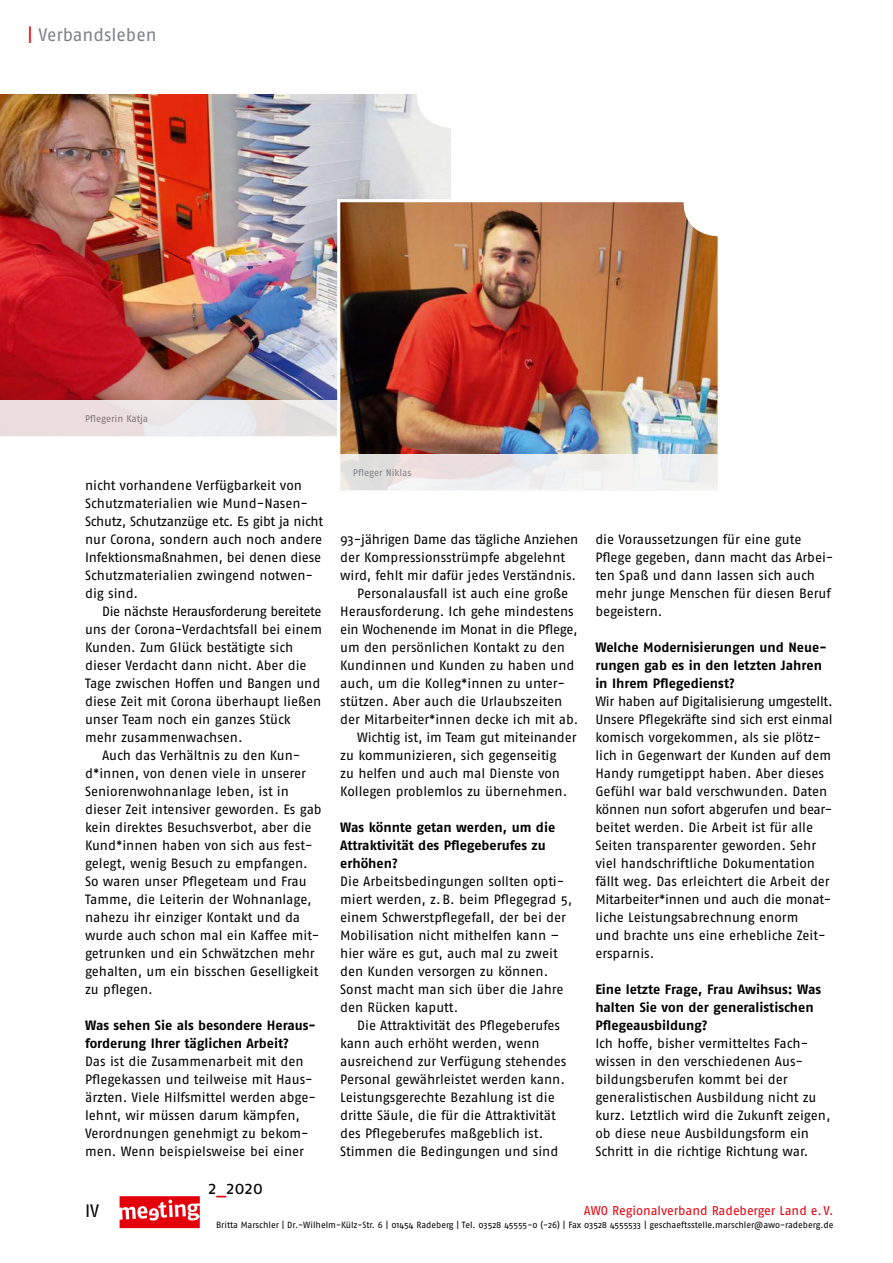
<style>
.page{position:relative;width:893px;height:1263px;background:#fff}
.page>*{position:absolute;margin:0;border:0;box-sizing:border-box;transform-origin:0 0}
.t1{font:18px "Fago No";letter-spacing:-.005em;color:#7c8286}
.t2{font:18px "Fago No";color:#000}
.t3{font:13.5px/18px "Fago No";letter-spacing:-.005em;color:#000}
.t4{font:700 13.5px/18px "Fago No";color:#000}
.t5{font:13.5px "Fago No";letter-spacing:-.03em;color:#000}
.t6{font:13.5px "Fago No";letter-spacing:-.025em;color:#000}
.t7{font:12.75px "Fago No";letter-spacing:-.005em;color:#e3000b}
.t8{font:9.75px "Fago No";letter-spacing:-.005em;color:#7c8286}
.t9{font:9px "Fago No";letter-spacing:-.005em;color:#000}
.s1{color:#e3000b}
</style>
<div class="page">
<svg style="left:120px;top:1196px;width:80px;height:32px"></svg>
<img style="left:0;top:94px;width:451px;height:306px">
<div style="left:0;top:400px;width:340px;height:36px;background:linear-gradient(to right,#eededf,#e6e9e9)"></div>
<img style="left:336px;top:198px;width:382px;height:256px">
<svg style="left:340px;top:454px;width:378px;height:36px;fill:#eeeeef"></svg>
<h1 class="t1" style="left:28px;top:25px;width:130px"><span class="s1">|</span> Verbandsleben</h1>
<p class="t8" style="left:85px;top:413px;width:65px">Pflegerin Katja</p>
<p class="t3" style="left:85px;top:476px;width:240px">nicht vorhandene Verfügbarkeit von Schutzmaterialien wie Mund-Nasen-Schutz, Schutzanzüge etc. Es gibt ja nicht nur Corona, sondern auch noch andere Infektionsmaßnahmen, bei denen diese Schutzmaterialien zwingend notwen&shy;dig sind.</p>
<p class="t5" style="left:102px;top:604px;width:221px">Die nächste Herausforderung bereitete</p>
<p class="t3" style="left:85px;top:620px;width:239px">uns der Corona-Verdachtsfall bei einem</p>
<p class="t3" style="left:85px;top:638px;width:210px">Kunden. Zum Glück bestätigte sich</p>
<p class="t3" style="left:85px;top:656px;width:223px">dieser Verdacht dann nicht. Aber die</p>
<p class="t3" style="left:85px;top:674px;width:237px">Tage zwischen Hoffen und Bangen und</p>
<p class="t3" style="left:85px;top:692px;width:238px">diese Zeit mit Corona überhaupt ließen</p>
<p class="t3" style="left:85px;top:710px;width:207px">unser Team noch ein ganzes Stück</p>
<p class="t3" style="left:85px;top:728px;width:159px">mehr zusammenwachsen.</p>
<p class="t3" style="left:102px;top:746px;width:198px">Auch das Verhältnis zu den Kun-</p>
<p class="t3" style="left:85px;top:764px;width:222px">d*innen, von denen viele in unserer</p>
<p class="t3" style="left:85px;top:782px;width:205px">Seniorenwohnanlage leben, ist in</p>
<p class="t3" style="left:85px;top:800px;width:238px">dieser Zeit intensiver geworden. Es gab</p>
<p class="t3" style="left:85px;top:818px;width:228px">kein direktes Besuchsverbot, aber die</p>
<p class="t3" style="left:85px;top:836px;width:229px">Kund*innen haben von sich aus fest-</p>
<p class="t3" style="left:85px;top:854px;width:224px">gelegt, wenig Besuch zu empfangen.</p>
<p class="t3" style="left:85px;top:872px;width:223px">So waren unser Pflegeteam und Frau</p>
<p class="t3" style="left:85px;top:890px;width:228px">Tamme, die Leiterin der Wohnanlage,</p>
<p class="t3" style="left:85px;top:908px;width:217px">nahezu ihr einziger Kontakt und da</p>
<p class="t3" style="left:85px;top:926px;width:236px">wurde auch schon mal ein Kaffee mit-</p>
<p class="t3" style="left:85px;top:944px;width:231px">getrunken und ein Schwätzchen mehr</p>
<p class="t3" style="left:85px;top:962px;width:235px">gehalten, um ein bisschen Geselligkeit</p>
<p class="t3" style="left:85px;top:980px;width:69px">zu pflegen.</p>
<p class="t4" style="left:85px;top:1016px;width:232px">Was sehen Sie als besondere Heraus&shy;forderung Ihrer täglichen Arbeit?</p>
<p class="t3" style="left:85px;top:1052px;width:233px">Das ist die Zusammenarbeit mit den Pflegekassen und teilweise mit Haus&shy;ärzten. Viele Hilfsmittel werden abge&shy;lehnt, wir müssen darum kämpfen, Verordnungen genehmigt zu bekom&shy;men. Wenn beispielsweise bei einer</p>
<h1 class="t2" style="left:208px;top:1178px;width:56px">2<span class="s1">_</span>2020</h1>
<p class="t8" style="left:353px;top:467px;width:60px">Pfleger Niklas</p>
<p class="t3" style="left:340px;top:530px;width:240px">93-jährigen Dame das tägliche Anziehen</p>
<p class="t3" style="left:340px;top:548px;width:226px">der Kompressionsstrümpfe abgelehnt</p>
<p class="t3" style="left:340px;top:566px;width:237px">wird, fehlt mir dafür jedes Verständnis.</p>
<p class="t3" style="left:357px;top:584px;width:213px">Personalausfall ist auch eine große</p>
<p class="t3" style="left:340px;top:602px;width:235px">Herausforderung. Ich gehe mindestens</p>
<p class="t6" style="left:340px;top:621px;width:239px">ein Wochenende im Monat in die Pflege,</p>
<p class="t3" style="left:340px;top:638px;width:226px">um den persönlichen Kontakt zu den</p>
<p class="t3" style="left:340px;top:656px;width:236px">Kundinnen und Kunden zu haben und</p>
<p class="t3" style="left:340px;top:674px;width:226px">auch, um die Kolleg*innen zu unter-</p>
<p class="t3" style="left:340px;top:692px;width:224px">stützen. Aber auch die Urlaubszeiten</p>
<p class="t3" style="left:340px;top:710px;width:240px">der Mitarbeiter*innen decke ich mit ab.</p>
<p class="t3" style="left:357px;top:728px;width:221px">Wichtig ist, im Team gut miteinander</p>
<p class="t3" style="left:340px;top:746px;width:218px">zu kommunizieren, sich gegenseitig</p>
<p class="t3" style="left:340px;top:764px;width:221px">zu helfen und auch mal Dienste von</p>
<p class="t3" style="left:340px;top:782px;width:229px">Kollegen problemlos zu übernehmen.</p>
<p class="t4" style="left:340px;top:818px;width:217px">Was könnte getan werden, um die<br>Attraktivität des Pflegeberufes zu erhöhen?</p>
<p class="t3" style="left:340px;top:872px;width:233px">Die Arbeitsbedingungen sollten opti&shy;miert werden, z.B. beim Pflegegrad 5, einem Schwerstpflegefall, der bei der Mobilisation nicht mithelfen kann – hier wäre es gut, auch mal zu zweit den Kunden versorgen zu können.<br>Sonst macht man sich über die Jahre den Rücken kaputt.</p>
<p class="t3" style="left:340px;top:1016px;width:228px;text-indent:17px">Die Attraktivität des Pflegeberufes kann auch erhöht werden, wenn ausreichend zur Verfügung stehendes Personal gewährleistet werden kann.<br>Leistungsgerechte Bezahlung ist die dritte Säule, die für die Attraktivität des Pflegeberufes maßgeblich ist.<br>Stimmen die Bedingungen und sind</p>
<p class="t3" style="left:595px;top:530px;width:240px">die Voraussetzungen für eine gute<br>Pflege gegeben, dann macht das Arbei&shy;ten Spaß und dann lassen sich auch mehr junge Menschen für diesen Beruf begeistern.</p>
<p class="t4" style="left:595px;top:638px;width:233px">Welche Modernisierungen und Neue&shy;rungen gab es in den letzten Jahren in Ihrem Pflegedienst?</p>
<p class="t3" style="left:595px;top:692px;width:239px">Wir haben auf Digitalisierung umgestellt.<br>Unsere Pflegekräfte sind sich erst einmal komisch vorgekommen, als sie plötz&shy;lich in Gegenwart der Kunden auf dem Handy rumgetippt haben. Aber dieses Gefühl war bald verschwunden. Daten können nun sofort abgerufen und bear&shy;beitet werden. Die Arbeit ist für alle Seiten transparenter geworden. Sehr viel handschriftliche Dokumentation fällt weg. Das erleichtert die Arbeit der Mitarbeiter*innen und auch die monat&shy;liche Leistungsabrechnung enorm<br>und brachte uns eine erhebliche Zeit&shy;ersparnis.</p>
<p class="t4" style="left:595px;top:980px;width:227px">Eine letzte Frage, Frau Awihsus: Was halten Sie von der generalistischen<br>Pflegeausbildung?</p>
<p class="t3" style="left:595px;top:1034px;width:237px">Ich hoffe, bisher vermitteltes Fach&shy;wissen in den verschiedenen Aus&shy;bildungsberufen kommt bei der generalistischen Ausbildung nicht zu kurz. Letztlich wird die Zukunft zeigen, ob diese neue Ausbildungsform ein Schritt in die richtige Richtung war.</p>
<h1 class="t2" style="left:85px;top:1200px;width:16px">IV</h1>
<p class="t7" style="left:584px;top:1203px;width:251px">AWO Regionalverband Radeberger Land e.V.</p>
<p class="t9" style="left:216px;top:1220px;width:619px">Britta Marschler | Dr.-Wilhelm-Külz-Str. 6 | 01454 Radeberg | Tel. 03528 45555-0 (-26) | Fax 03528 4555533 | geschaeftsstelle.marschler@awo-radeberg.de</p>
</div>
